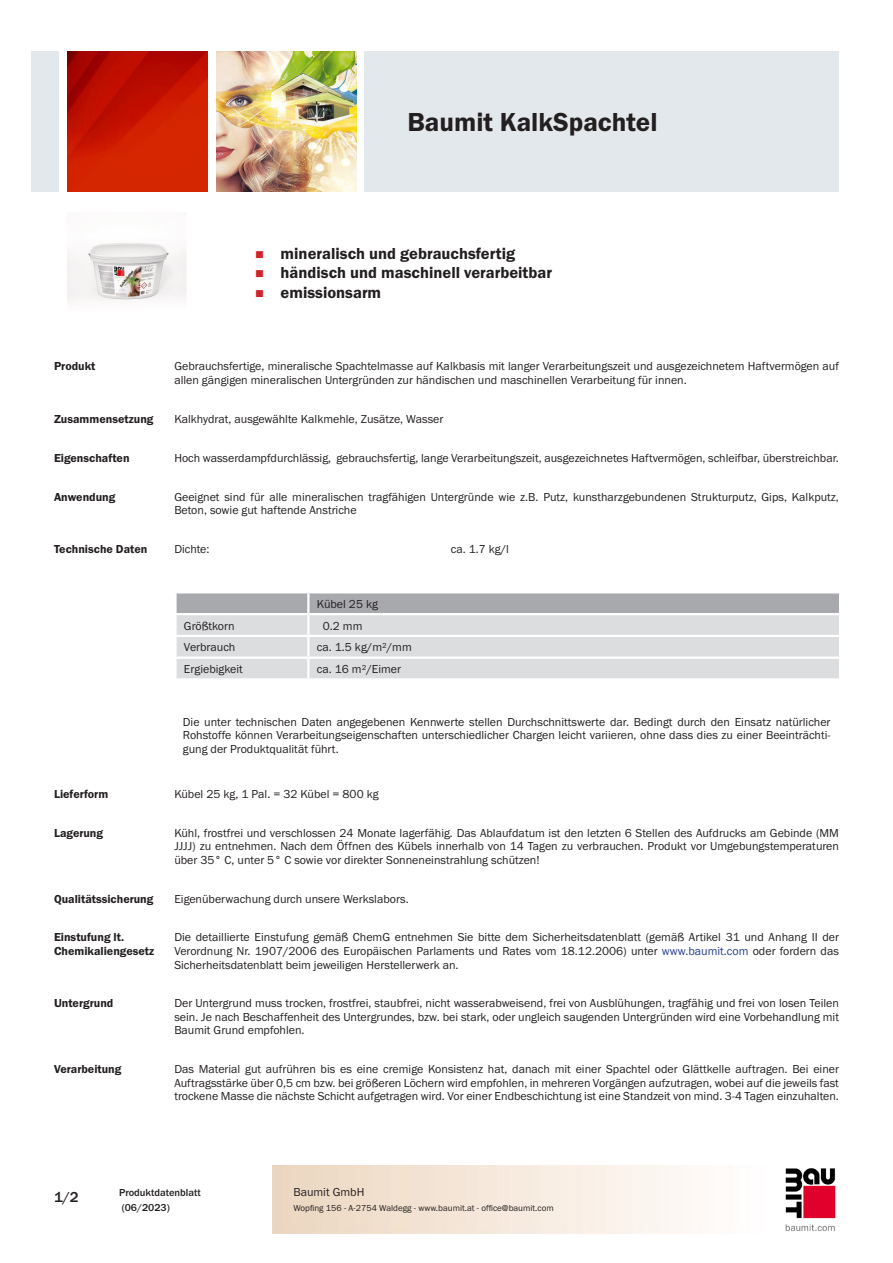
<style>
.page{position:relative;width:893px;height:1263px;background:#fff}
.page>*{position:absolute;margin:0;border:0;box-sizing:border-box;transform-origin:0 0}
.PDS_Produktname{font:27px "BM Franklin Gothic URW Dem";color:#231f20}
.t1{font:16.5px "BM Franklin Gothic URW Dem";color:#231f20}
.t2{font:500 15px "BM Franklin Gothic URW";color:#231f20}
.PDS_Standard{font:12px/13.5px "BM Franklin Gothic URW Boo";color:#231f20;text-align:justify}
.PDS_Header{font:12px/13.5px "BM Franklin Gothic URW Dem";color:#231f20}
.PDS_Standard_linksbü{font:12px "BM Franklin Gothic URW Boo";color:#231f20}
.t3{font:500 10.5px/15px "BM Franklin Gothic URW";color:#231f20}
.t4{font:9px "BM Franklin Gothic URW Boo";color:#231f20}
.s1{color:#253f8e}
</style>
<div class="page">
<img style="left:785px;top:1168px;width:51px;height:63px">
<div style="left:32px;top:51px;width:27px;height:140px;background:#e2e8eb"></div>
<img style="left:68px;top:52px;width:140px;height:139px">
<img style="left:216px;top:51px;width:141px;height:140px">
<div style="left:365px;top:51px;width:474px;height:140px;background:#e2e8eb"></div>
<img style="left:67px;top:243px;width:120px;height:59px">
<svg style="left:175px;top:592px;width:665px;height:87px"></svg>
<hr style="left:308px;top:678px;width:533px;height:2px;background:#fff">
<p class="PDS_Produktname" style="left:407px;top:106px;width:252px">Baumit KalkSpachtel</p>
<p class="t1" style="left:281px;top:243px;width:236px">mineralisch und gebrauchsfertig</p>
<p class="t1" style="left:281px;top:263px;width:273px">händisch und maschinell verarbeitbar</p>
<p class="t1" style="left:281px;top:282px;width:102px">emissionsarm</p>
<p class="PDS_Header" style="left:54px;top:360px;width:43px">Produkt</p>
<p class="PDS_Standard" style="left:174px;top:360px;width:666px">Gebrauchsfertige, mineralische Spachtelmasse auf Kalkbasis mit langer Verarbeitungszeit und ausgezeichnetem Haftvermögen auf allen gängigen mineralischen Untergründen zur händischen und maschinellen Verarbeitung für innen.</p>
<p class="PDS_Header" style="left:54px;top:412px;width:101px">Zusammensetzung</p>
<p class="PDS_Standard" style="left:174px;top:412px;width:271px">Kalkhydrat, ausgewählte Kalkmehle, Zusätze, Wasser</p>
<p class="PDS_Header" style="left:54px;top:451px;width:77px">Eigenschaften</p>
<p class="PDS_Standard" style="left:174px;top:451px;width:666px">Hoch wasserdampfdurchlässig, gebrauchsfertig, lange Verarbeitungszeit, ausgezeichnetes Haftvermögen, schleifbar, überstreichbar.</p>
<p class="PDS_Header" style="left:54px;top:490px;width:63px">Anwendung</p>
<p class="PDS_Standard" style="left:174px;top:490px;width:666px">Geeignet sind für alle mineralischen tragfähigen Untergründe wie z.B. Putz, kunstharzgebundenen Strukturputz, Gips, Kalkputz,<br>Beton, sowie gut haftende Anstriche</p>
<p class="PDS_Header" style="left:54px;top:542px;width:95px">Technische Daten</p>
<p class="PDS_Standard_linksbü" style="left:174px;top:541px;width:37px">Dichte:</p>
<p class="PDS_Standard_linksbü" style="left:451px;top:541px;width:60px">ca. 1.7 kg/l</p>
<p class="PDS_Standard_linksbü" style="left:317px;top:596px;width:63px">Kübel 25 kg</p>
<p class="PDS_Standard_linksbü" style="left:184px;top:618px;width:52px">Größtkorn</p>
<p class="PDS_Standard_linksbü" style="left:323px;top:618px;width:41px">0.2 mm</p>
<p class="PDS_Standard_linksbü" style="left:184px;top:640px;width:53px">Verbrauch</p>
<p class="PDS_Standard_linksbü" style="left:317px;top:640px;width:96px">ca. 1.5 kg/m²/mm</p>
<p class="PDS_Standard_linksbü" style="left:184px;top:662px;width:60px">Ergiebigkeit</p>
<p class="PDS_Standard_linksbü" style="left:317px;top:662px;width:86px">ca. 16 m²/Eimer</p>
<p class="PDS_Standard" style="left:183px;top:715px;width:649px">Die unter technischen Daten angegebenen Kennwerte stellen Durchschnittswerte dar. Bedingt durch den Einsatz natürlicher Rohstoffe können Verarbeitungseigenschaften unterschiedlicher Chargen leicht variieren, ohne dass dies zu einer Beeinträchti&shy;gung der Produktqualität führt.</p>
<p class="PDS_Header" style="left:54px;top:787px;width:56px">Lieferform</p>
<p class="PDS_Standard" style="left:174px;top:787px;width:206px">Kübel 25 kg, 1 Pal. = 32 Kübel = 800 kg</p>
<p class="PDS_Header" style="left:54px;top:826px;width:51px">Lagerung</p>
<p class="PDS_Standard" style="left:174px;top:826px;width:666px">Kühl, frostfrei und verschlossen 24 Monate lagerfähig. Das Ablaufdatum ist den letzten 6 Stellen des Aufdrucks am Gebinde (MM JJJJ) zu entnehmen. Nach dem Öffnen des Kübels innerhalb von 14 Tagen zu verbrauchen. Produkt vor Umgebungstemperaturen über 35° C, unter 5° C sowie vor direkter Sonneneinstrahlung schützen!</p>
<p class="PDS_Header" style="left:54px;top:892px;width:101px">Qualitätssicherung</p>
<p class="PDS_Standard" style="left:174px;top:892px;width:236px">Eigenüberwachung durch unsere Werkslabors.</p>
<p class="PDS_Header" style="left:54px;top:931px;width:102px">Einstufung lt.<br>Chemikaliengesetz</p>
<p class="PDS_Standard" style="left:174px;top:931px;width:666px">Die detaillierte Einstufung gemäß ChemG entnehmen Sie bitte dem Sicherheitsdatenblatt (gemäß Artikel 31 und Anhang II der Verordnung Nr. 1907/2006 des Europäischen Parlaments und Rates vom 18.12.2006) unter <span class="s1">www.baumit.com</span> oder fordern das Sicherheitsdatenblatt beim jeweiligen Herstellerwerk an.</p>
<p class="PDS_Header" style="left:54px;top:997px;width:61px">Untergrund</p>
<p class="PDS_Standard" style="left:174px;top:997px;width:666px">Der Untergrund muss trocken, frostfrei, staubfrei, nicht wasserabweisend, frei von Ausblühungen, tragfähig und frei von losen Teilen sein. Je nach Beschaffenheit des Untergrundes, bzw. bei stark, oder ungleich saugenden Untergründen wird eine Vorbehandlung mit Baumit Grund empfohlen.</p>
<p class="PDS_Header" style="left:54px;top:1063px;width:69px">Verarbeitung</p>
<p class="PDS_Standard" style="left:174px;top:1063px;width:666px">Das Material gut aufrühren bis es eine cremige Konsistenz hat, danach mit einer Spachtel oder Glättkelle auftragen. Bei einer Auftragsstärke über 0,5 cm bzw. bei größeren Löchern wird empfohlen, in mehreren Vorgängen aufzutragen, wobei auf die jeweils fast trockene Masse die nächste Schicht aufgetragen wird. Vor einer Endbeschichtung ist eine Standzeit von mind. 3-4 Tagen einzuhalten.</p>
<p class="t2" style="left:54px;top:1188px;width:26px">1/2</p>
<p class="t3" style="left:119px;top:1185px;width:83px">Produktdatenblatt (06/2023)</p>
<p class="PDS_Standard" style="left:293px;top:1185px;width:73px">Baumit GmbH</p>
<p class="t4" style="left:293px;top:1202px;width:262px">Wopfing 156 - A-2754 Waldegg - www.baumit.at - office@baumit.com</p>
</div>
